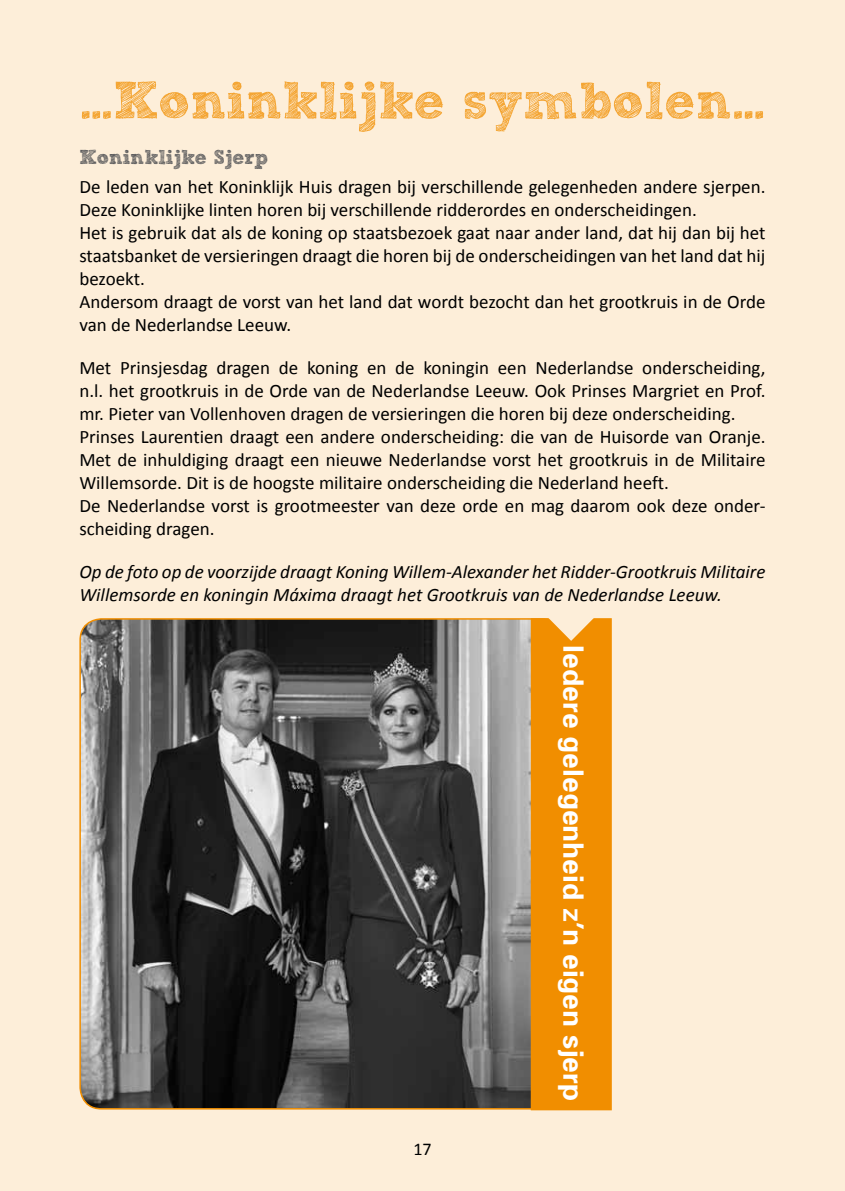
<style>
.page{position:relative;width:845px;height:1191px;background:#fdeed9}
.page>*{position:absolute;margin:0;border:0;box-sizing:border-box;transform-origin:0 0}
.t1{font:52px "Sketch Rockwell";color:#f4a533}
.t2{font:700 28px "Univers";color:#fff}
.t3{font:20px "Sketch Rockwell";color:#58585a}
.t4{font:19px/23px "Calibri";color:#000}
.t5{font:italic 19px/23px "Calibri";color:#000}
.t6{font:18px "Calibri";color:#000}
</style>
<div class="page">
<img style="left:82px;top:621px;width:449px;height:487px">
<div style="left:531px;top:618px;width:81px;height:492px;background:#f18e00;border:2px solid #f18e00"></div>
<svg style="left:547px;top:618px;width:48px;height:23px"></svg>
<h1 class="t1" style="left:79px;top:72px;width:687px">…Koninklijke symbolen…</h1>
<p class="t3" style="left:79px;top:147px;width:190px">Koninklijke Sjerp</p>
<p class="t4" style="left:79px;top:175px;width:687px">De leden van het Koninklijk Huis dragen bij verschillende gelegenheden andere sjerpen.<br>Deze Koninklijke linten horen bij verschillende ridderordes en onderscheidingen.<br>Het is gebruik dat als de koning op staatsbezoek gaat naar ander land, dat hij dan bij het staatsbanket de versieringen draagt die horen bij de onderscheidingen van het land dat hij bezoekt.<br>Andersom draagt de vorst van het land dat wordt bezocht dan het grootkruis in de Orde van de Nederlandse Leeuw.</p>
<p class="t4" style="left:79px;top:356px;width:687px">Met Prinsjesdag dragen de koning en de koningin een Nederlandse onderscheiding, n.l. het grootkruis in de Orde van de Nederlandse Leeuw. Ook Prinses Margriet en Prof. mr. Pieter van Vollenhoven dragen de versieringen die horen bij deze onderscheiding.<br>Prinses Laurentien draagt een andere onderscheiding: die van de Huisorde van Oranje.<br>Met de inhuldiging draagt een nieuwe Nederlandse vorst het grootkruis in de Militaire Willemsorde. Dit is de hoogste militaire onderscheiding die Nederland heeft.<br>De Nederlandse vorst is grootmeester van deze orde en mag daarom ook deze onder&shy;scheiding dragen.</p>
<p class="t5" style="left:79px;top:560px;width:687px">Op de foto op de voorzijde draagt Koning Willem-Alexander het Ridder-Grootkruis Militaire<br>Willemsorde en koningin Máxima draagt het Grootkruis van de Nederlandse Leeuw.</p>
<p class="t6" style="left:413px;top:1137px;width:20px">17</p>
<h2 class="t2" style="left:591px;top:645px;width:457px;rotate:90deg">Iedere gelegenheid z’n eigen sjerp</h2>
</div>
